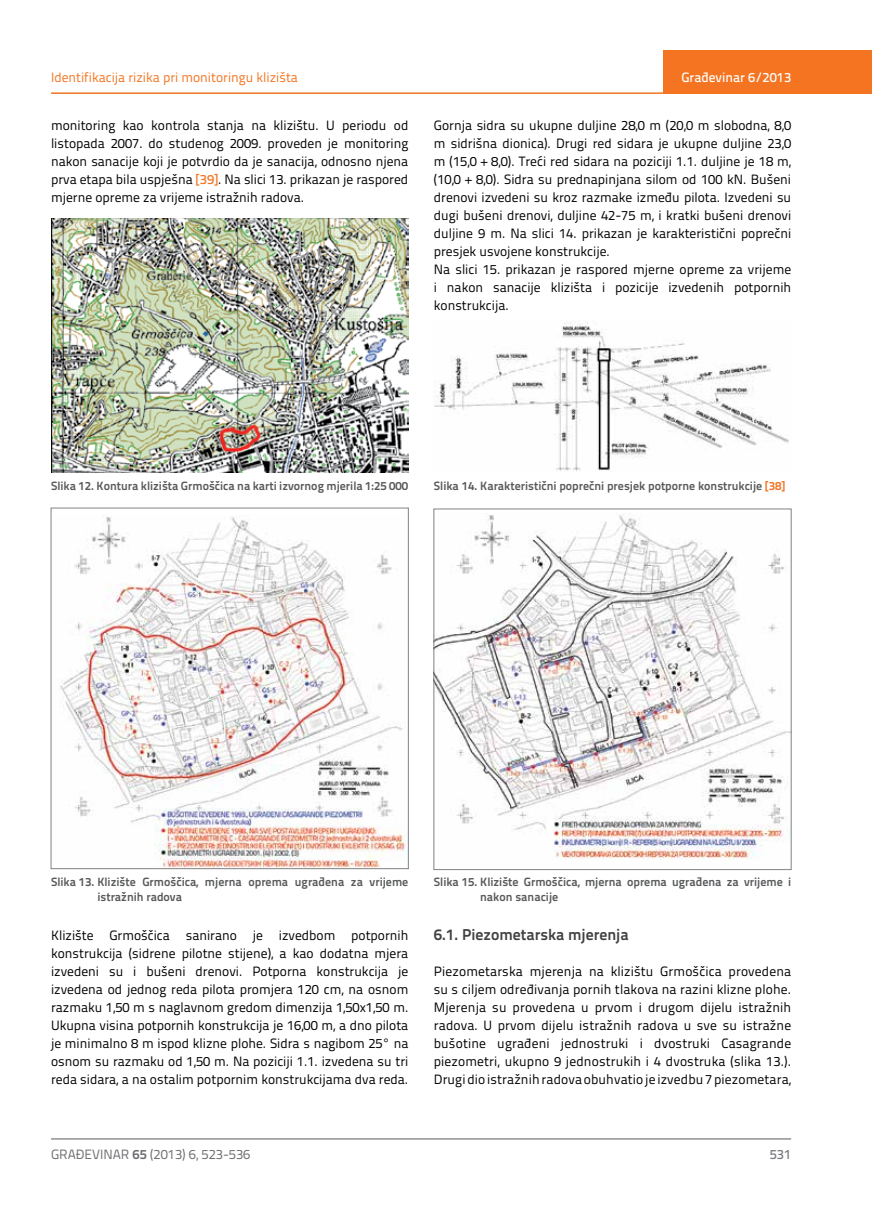
<style>
.page{position:relative;width:872px;height:1212px;background:#fff}
.page>*{position:absolute;margin:0;border:0;box-sizing:border-box;transform-origin:0 0}
.t1{font:700 15.75px "Titillium Text 22 L";color:#414042}
.t2{font:13.5px/18px "Titillium Text 22 L";color:#000;text-align:justify}
.t3{font:13.5px "Titillium Text 22 L";color:#f47421}
.t4{font:13.5px "Titillium Text 22 L";color:#6d6e71}
.t5{font:500 13.5px "Titillium Text 22 L";color:#fff}
.t6{font:500 13.5px "Titillium Text 22 L";color:#797a7d}
.t7{font:700 12px/15px "Titillium Text 22 L";color:#58595b}
.s1{font-weight:500;color:#f47421}
.s2{color:#f47421}
.s3{font-weight:700}
</style>
<div class="page">
<hr style="left:51px;top:92px;width:821px;height:2px;background:#f47421">
<div style="left:663px;top:50px;width:209px;height:44px;background:#f47421"></div>
<hr style="left:51px;top:1139px;width:740px;height:1px;background:#58595b">
<img style="left:51px;top:218px;width:357px;height:254px">
<img style="left:60px;top:515px;width:346px;height:352px">
<div style="left:51px;top:508px;width:357px;height:361px;border:1px solid #808285"></div>
<img style="left:434px;top:321px;width:355px;height:150px">
<img style="left:436px;top:513px;width:353px;height:346px">
<p class="t3" style="left:51px;top:68px;width:248px">Identifikacija rizika pri monitoringu klizišta</p>
<p class="t2" style="left:51px;top:115px;width:359px">monitoring kao kontrola stanja na klizištu. U periodu od listopada 2007. do studenog 2009. proveden je monitoring nakon sanacije koji je potvrdio da je sanacija, odnosno njena prva etapa bila uspješna <span class="s1">[39]</span>. Na slici 13. prikazan je raspored mjerne opreme za vrijeme istražnih radova.</p>
<p class="t5" style="left:681px;top:67px;width:111px">Građevinar 6/2013</p>
<p class="t2" style="left:434px;top:115px;width:359px;text-align:left">Gornja sidra su ukupne duljine 28,0 m (20,0 m slobodna, 8,0 m sidrišna dionica). Drugi red sidara je ukupne duljine 23,0 m (15,0 + 8,0). Treći red sidara na poziciji 1.1. duljine je 18 m, (10,0 + 8,0). Sidra su prednapinjana silom od 100 kN. Bušeni drenovi izvedeni su kroz razmake između pilota. Izvedeni su dugi bušeni drenovi, duljine 42-75 m, i kratki bušeni drenovi duljine 9 m. Na slici 14. prikazan je karakteristični poprečni presjek usvojene konstrukcije.<br>Na slici 15. prikazan je raspored mjerne opreme za vrijeme i nakon sanacije klizišta i pozicije izvedenih potpornih konstrukcija.</p>
<p class="t7" style="left:51px;top:477px;width:359px">Slika 12. Kontura klizišta Grmoščica na karti izvornog mjerila 1:25 000</p>
<p class="t7" style="left:434px;top:477px;width:353px">Slika 14. Karakteristični poprečni presjek potporne konstrukcije <span class="s2">[38]</span></p>
<p class="t7" style="left:97px;top:874px;width:312px;text-indent:-46px">Slika 13. Klizište Grmoščica, mjerna oprema ugrađena za vrijeme istražnih radova</p>
<p class="t2" style="left:51px;top:926px;width:359px">Klizište Grmoščica sanirano je izvedbom potpornih konstrukcija (sidrene pilotne stijene), a kao dodatna mjera izvedeni su i bušeni drenovi. Potporna konstrukcija je izvedena od jednog reda pilota promjera 120 cm, na osnom razmaku 1,50 m s naglavnom gredom dimenzija 1,50x1,50 m.<br>Ukupna visina potpornih konstrukcija je 16,00 m, a dno pilota je minimalno 8 m ispod klizne plohe. Sidra s nagibom 25° na osnom su razmaku od 1,50 m. Na poziciji 1.1. izvedena su tri reda sidara, a na ostalim potpornim konstrukcijama dva reda.</p>
<p class="t7" style="left:480px;top:874px;width:312px;text-indent:-46px">Slika 15. Klizište Grmoščica, mjerna oprema ugrađena za vrijeme i nakon sanacije</p>
<p class="t1" style="left:434px;top:922px;width:196px">6.1. Piezometarska mjerenja</p>
<p class="t2" style="left:434px;top:962px;width:359px">Piezometarska mjerenja na klizištu Grmoščica provedena su s ciljem određivanja pornih tlakova na razini klizne plohe.<br>Mjerenja su provedena u prvom i drugom dijelu istražnih radova. U prvom dijelu istražnih radova u sve su istražne bušotine ugrađeni jednostruki i dvostruki Casagrande piezometri, ukupno 9 jednostrukih i 4 dvostruka (slika 13.).<br>Drugi dio istražnih radova obuhvatio je izvedbu 7 piezometara,</p>
<p class="t4" style="left:51px;top:1144px;width:201px">GRAĐEVINAR <span class="s3">65</span> (2013) 6, 523-536</p>
<p class="t6" style="left:769px;top:1144px;width:23px">531</p>
</div>
